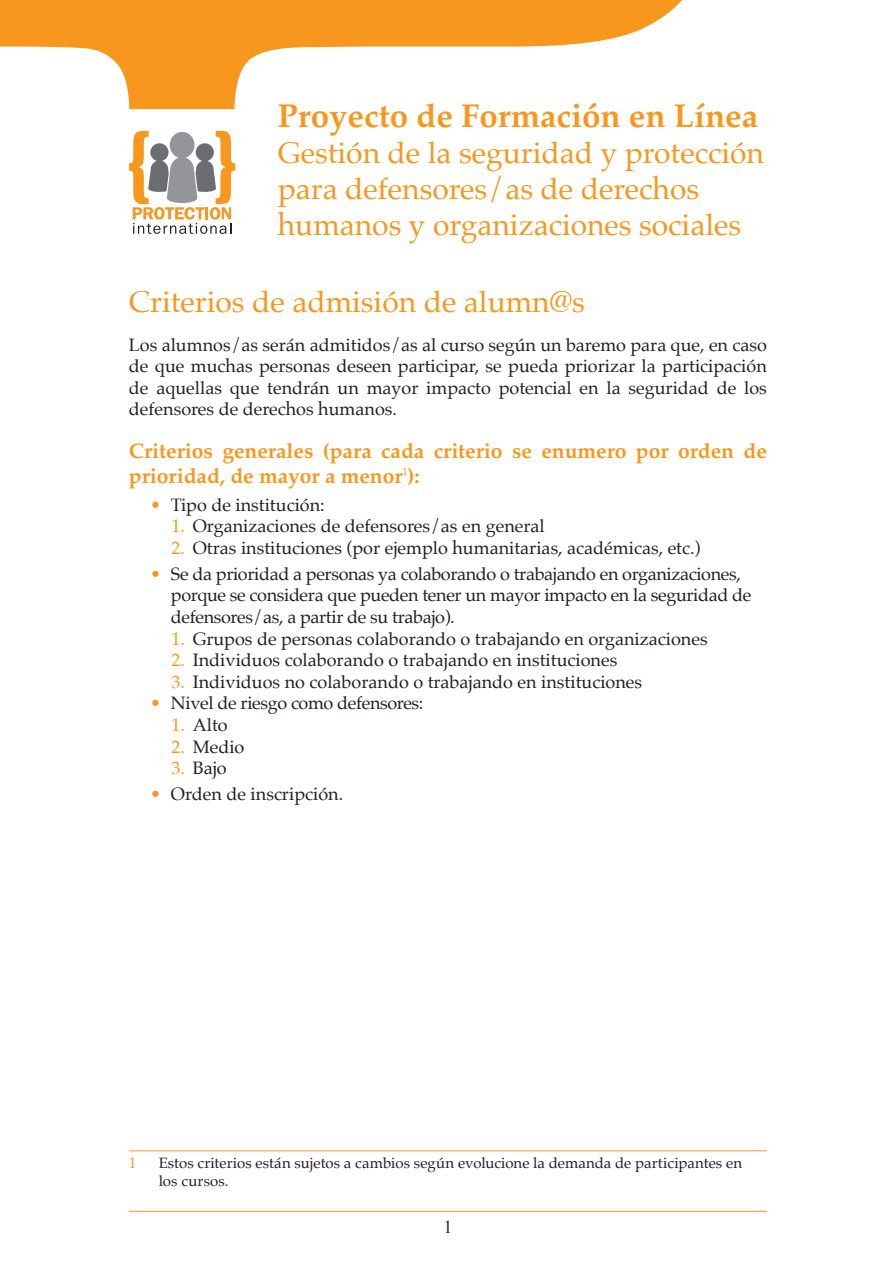
<style>
.page{position:relative;width:893px;height:1263px;background:#fff}
.page>*{position:absolute;margin:0;border:0;box-sizing:border-box;transform-origin:0 0}
._01_Titulo_1{font:700 33px "Palatino";color:#f7971d}
._02_Título_2{font:30px/36px "Palatino";color:#f7971d}
._03_Titulo_3{font:700 21px/25.2px "Palatino";color:#f7971d}
._08_second_bullet_te{font:18px "Palatino";color:#231f20}
._04_texto_espace_ant{font:18px/21.6px "Palatino";color:#231f20;text-align:justify}
._06_bullet_text{font:18px/21.6px "Palatino";letter-spacing:-.02em;color:#231f20}
._07_bullet_text_con{font:18px "Palatino";color:#231f20}
._06_bullet_text-2{font:18px "Palatino";color:#231f20}
.Pagina{font:18px "Times New Roman";color:#231f20}
._08_footnote_rule_ab{font:15px/18px "Palatino";color:#231f20}
._08_footnote_rule_ab-2{font:15px "Palatino";color:#f7971d}
.s1{color:#f7971d}
</style>
<div class="page">
<svg style="left:0;top:0;width:682px;height:109px;fill:#f7971d"></svg>
<svg style="left:129px;top:131px;width:106px;height:103px"></svg>
<hr style="left:129px;top:1150px;width:638px;height:1px;background:#f7971d">
<hr style="left:129px;top:1211px;width:638px;height:1px;background:#f7971d">
<p class="_01_Titulo_1" style="left:278px;top:88px;width:482px">Proyecto de Formación en Línea</p>
<p class="_02_Título_2" style="left:278px;top:135px;width:488px">Gestión de la seguridad y protección para defensores/as de derechos humanos y organizaciones sociales</p>
<p class="_02_Título_2" style="left:129px;top:284px;width:457px">Criterios de admisión de alumn@s</p>
<p class="_04_texto_espace_ant" style="left:129px;top:334px;width:639px">Los alumnos/as serán admitidos/as al curso según un baremo para que, en caso de que muchas personas deseen participar, se pueda priorizar la participación de aquellas que tendrán un mayor impacto potencial en la seguridad de los defensores de derechos humanos.</p>
<p class="_03_Titulo_3" style="left:129px;top:437px;width:639px">Criterios generales (para cada criterio se enumero por orden de prioridad, de mayor a menor<sup>1</sup>):</p>
<p class="_06_bullet_text-2" style="left:150px;top:490px;width:176px"><span class="s1">•</span> Tipo de institución:</p>
<p class="_08_second_bullet_te" style="left:171px;top:511px;width:375px"><span class="s1">1.</span> Organizaciones de defensores/as en general</p>
<p class="_08_second_bullet_te" style="left:171px;top:533px;width:531px"><span class="s1">2.</span> Otras instituciones (por ejemplo humanitarias, académicas, etc.)</p>
<p class="_06_bullet_text" style="left:171px;top:563px;width:582px;text-indent:-21px"><span class="s1">•</span> Se da prioridad a personas ya colaborando o trabajando en organizaciones, porque se considera que pueden tener un mayor impacto en la seguridad de defensores/as, a partir de su trabajo).</p>
<p class="_08_second_bullet_te" style="left:171px;top:623px;width:538px"><span class="s1">1.</span> Grupos de personas colaborando o trabajando en organizaciones</p>
<p class="_08_second_bullet_te" style="left:171px;top:645px;width:447px"><span class="s1">2.</span> Individuos colaborando o trabajando en instituciones</p>
<p class="_08_second_bullet_te" style="left:171px;top:667px;width:472px"><span class="s1">3.</span> Individuos no colaborando o trabajando en instituciones</p>
<p class="_06_bullet_text" style="left:150px;top:692px;width:275px"><span class="s1">•</span> Nivel de riesgo como defensores:</p>
<p class="_08_second_bullet_te" style="left:171px;top:710px;width:58px"><span class="s1">1.</span> Alto</p>
<p class="_08_second_bullet_te" style="left:171px;top:731px;width:74px"><span class="s1">2.</span> Medio</p>
<p class="_08_second_bullet_te" style="left:171px;top:753px;width:57px"><span class="s1">3.</span> Bajo</p>
<p class="_07_bullet_text_con" style="left:150px;top:779px;width:194px"><span class="s1">•</span> Orden de inscripción.</p>
<p class="_08_footnote_rule_ab-2" style="left:129px;top:1150px;width:9px">1</p>
<p class="_08_footnote_rule_ab" style="left:159px;top:1154px;width:585px">Estos criterios están sujetos a cambios según evolucione la demanda de participantes en los cursos.</p>
<p class="Pagina" style="left:443px;top:1215px;width:10px">1</p>
</div>
